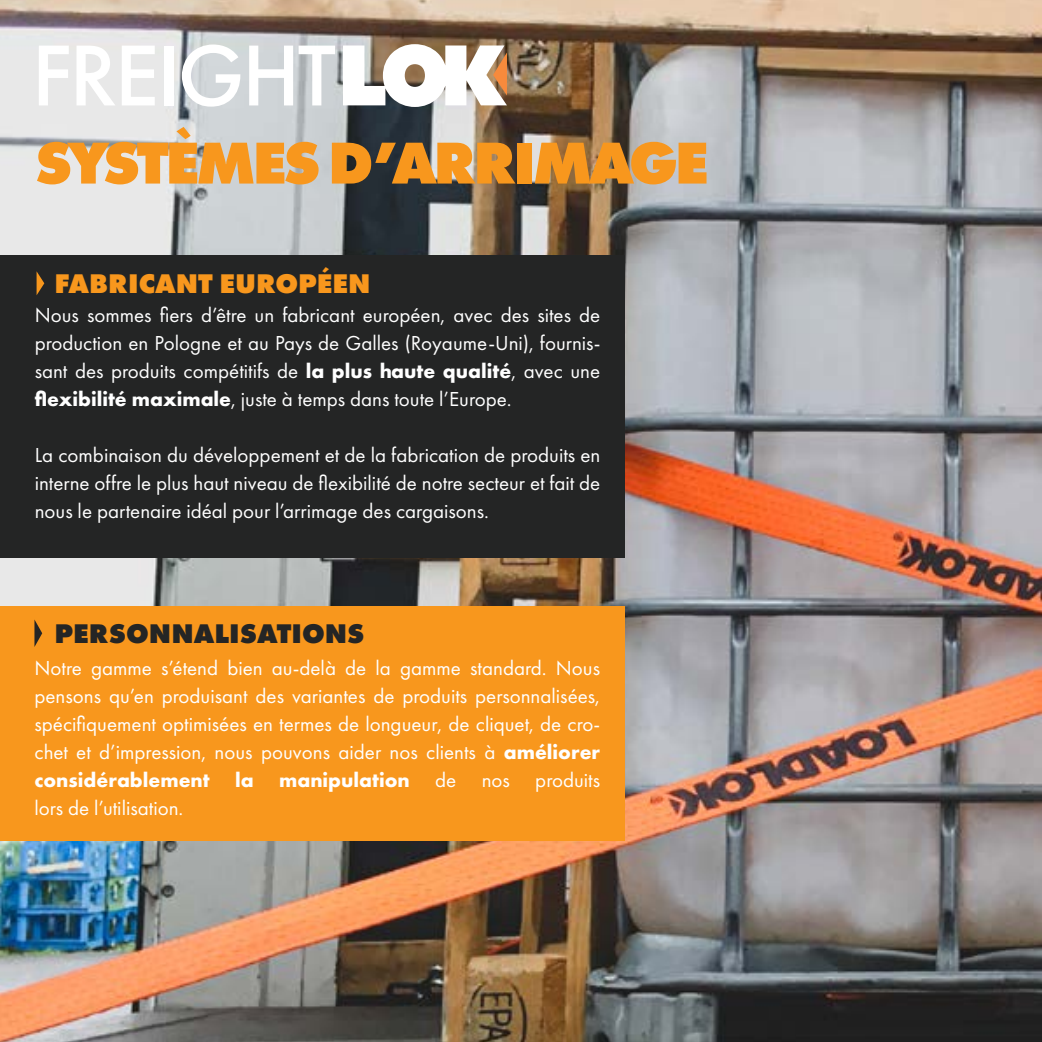
<style>
.page{position:relative;width:1042px;height:1042px;background:#fff}
.page>*{position:absolute;margin:0;border:0;box-sizing:border-box;transform-origin:0 0}
.t1{font:800 61.25px "Futura PT";letter-spacing:-.06em;color:#f8971d}
.t2{font:800 28px "Futura PT";color:#242525}
.t3{font:800 28px "Futura PT";color:#f8971d}
.t4{font:21px/28px "Futura PT";color:#fff;text-align:justify}
.s1{font-weight:700}
</style>
<div class="page">
<img style="left:0;top:0;width:1042px;height:1042px">
<div style="left:0;top:606px;width:624px;height:235px;background:#f8971d"></div>
<div style="left:0;top:255px;width:624px;height:303px;background:#242525"></div>
<svg style="left:343px;top:44px;width:164px;height:63px"></svg>
<svg style="left:39px;top:46px;width:30px;height:59px"></svg>
<svg style="left:77px;top:46px;width:38px;height:59px"></svg>
<svg style="left:122px;top:46px;width:33px;height:59px"></svg>
<div style="left:164px;top:46px;width:9px;height:59px;background:#fff"></div>
<svg style="left:182px;top:45px;width:58px;height:62px"></svg>
<svg style="left:249px;top:46px;width:86px;height:59px"></svg>
<svg style="left:34px;top:619px;width:8px;height:28px"></svg>
<svg style="left:37px;top:272px;width:7px;height:23px"></svg>
<h1 class="t1" style="left:35px;top:124px;width:675px">SYSTÈMES D’ARRIMAGE</h1>
<h2 class="t3" style="left:55px;top:266px;width:318px">FABRICANT EUROPÉEN</h2>
<p class="t4" style="left:35px;top:301px;width:567px">Nous sommes fiers d’être un fabricant européen, avec des sites de production en Pologne et au Pays de Galles (Royaume-Uni), fournis&shy;sant des produits compétitifs de <span class="s1">la plus haute qualité</span>, avec une <span class="s1">flexibilité maximale</span>, juste à temps dans toute l’Europe.</p>
<p class="t4" style="left:35px;top:440px;width:567px">La combinaison du développement et de la fabrication de produits en interne offre le plus haut niveau de flexibilité de notre secteur et fait de nous le partenaire idéal pour l’arrimage des cargaisons.</p>
<h2 class="t2" style="left:55px;top:616px;width:311px">PERSONNALISATIONS</h2>
<p class="t4" style="left:34px;top:654px;width:567px">Notre gamme s’étend bien au-delà de la gamme standard. Nous pensons qu’en produisant des variantes de produits personnalisées, spécifiquement optimisées en termes de longueur, de cliquet, de cro&shy;chet et d’impression, nous pouvons aider nos clients à <span class="s1">améliorer considérablement la manipulation</span> de nos produits lors de l’utilisation.</p>
</div>
